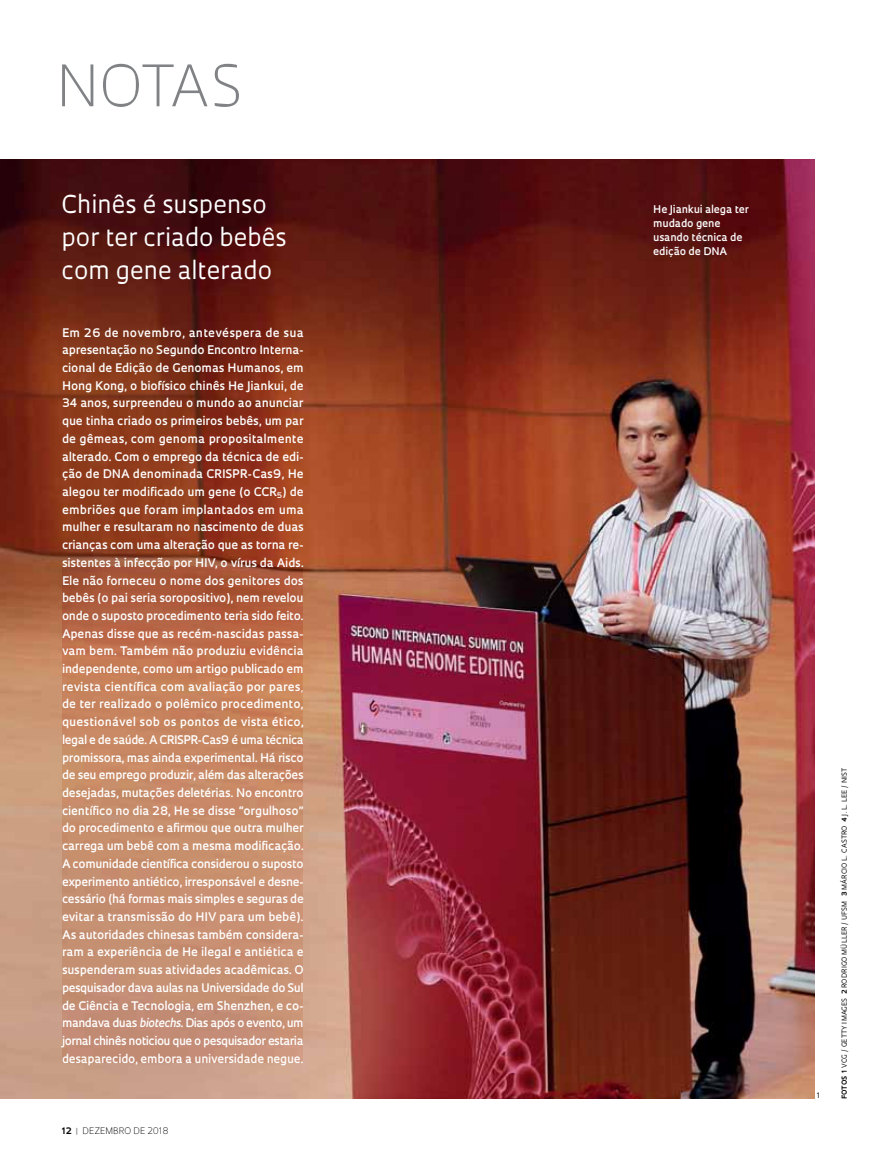
<style>
.page{position:relative;width:885px;height:1169px;background:#fff}
.page>*{position:absolute;margin:0;border:0;box-sizing:border-box;transform-origin:0 0}
.t1{font:300 55.5px "Oculum";letter-spacing:-.01em;color:#808285}
.t2{font:24px/33px "Oculum";color:#fff}
.t3{font:600 11.55px/17.7px "Oculum";letter-spacing:-.005em;color:#fff;text-align:justify}
.t4{font:600 10.35px/14.1px "Oculum";color:#fff}
.t5{font:300 8.7px "Oculum";letter-spacing:.005em;color:#000}
.t6{font:7.35px "Oculum";color:#000}
.t7{font:6.75px "Oculum";letter-spacing:.015em;color:#000}
.s1{font-weight:400;font-style:italic}
.s2{font-style:italic}
.s3{font-weight:700}
.s4{font-weight:700;color:#939598}
</style>
<div class="page">
<img style="left:0;top:159px;width:814px;height:939px">
<svg style="left:62px;top:566px;width:240px;height:497px;background:#c38262"></svg>
<h1 class="t1" style="left:57px;top:48px;width:188px">NOTAS</h1>
<h2 class="t2" style="left:62px;top:186px;width:227px">Chinês é suspenso por ter criado bebês com gene alterado</h2>
<p class="t3" style="left:62px;top:323px;width:243px">Em 26 de novembro, antevéspera de sua apresentação no Segundo Encontro Interna&shy;cional de Edição de Genomas Humanos, em Hong Kong, o biofísico chinês He Jiankui, de 34 anos, surpreendeu o mundo ao anunciar que tinha criado os primeiros bebês, um par de gêmeas, com genoma propositalmente alterado. Com o emprego da técnica de edi&shy;ção de DNA denominada CRISPR-Cas9, He alegou ter modificado um gene (o CCR<sub>5</sub>) de embriões que foram implantados em uma mulher e resultaram no nascimento de duas crianças com uma alteração que as torna re&shy;sistentes à infecção por HIV, o vírus da Aids.<br>Ele não forneceu o nome dos genitores dos bebês (o pai seria soropositivo), nem revelou onde o suposto procedimento teria sido feito.<br>Apenas disse que as recém-nascidas passa&shy;vam bem. Também não produziu evidência independente, como um artigo publicado em revista científica com avaliação por pares<span class="s1">, </span>de ter realizado o polêmico procedimento, questionável sob os pontos de vista ético, legal e de saúde. A CRISPR-Cas9 é uma técnica promissora, mas ainda experimental. Há risco de seu emprego produzir, além das alterações desejadas, mutações deletérias. No encontro científico no dia 28, He se disse “orgulhoso” do procedimento e afirmou que outra mulher carrega um bebê com a mesma modificação.<br>A comunidade científica considerou o suposto experimento antiético, irresponsável e desne&shy;cessário (há formas mais simples e seguras de evitar a transmissão do HIV para um bebê).<br>As autoridades chinesas também considera&shy;ram a experiência de He ilegal e antiética e suspenderam suas atividades acadêmicas. O pesquisador dava aulas na Universidade do Sul de Ciência e Tecnologia, em Shenzhen, e co&shy;mandava duas <span class="s2">biotechs</span>. Dias após o evento, um jornal chinês noticiou que o pesquisador estaria desaparecido, embora a universidade negue.</p>
<p class="t5" style="left:62px;top:1124px;width:108px"><span class="s3">12</span> <span class="s4">|</span> DEZEMBRO DE 2018</p>
<p class="t4" style="left:653px;top:201px;width:97px">He Jiankui alega ter mudado gene usando técnica de edição de DNA</p>
<p class="t6" style="left:817px;top:1090px;width:5px">1</p>
<p class="t7" style="left:840px;top:896px;width:124px;rotate:-90deg"><span class="s3">3</span> Márci o L. Castro <span class="s3">4</span> J. L. Lee / NIST</p>
<p class="t7" style="left:840px;top:1099px;width:193px;rotate:-90deg"><span class="s3">fotos 1</span> VCG / Getty Images <span class="s3">2</span> Rodrig o M üller / UFSM</p>
</div>
